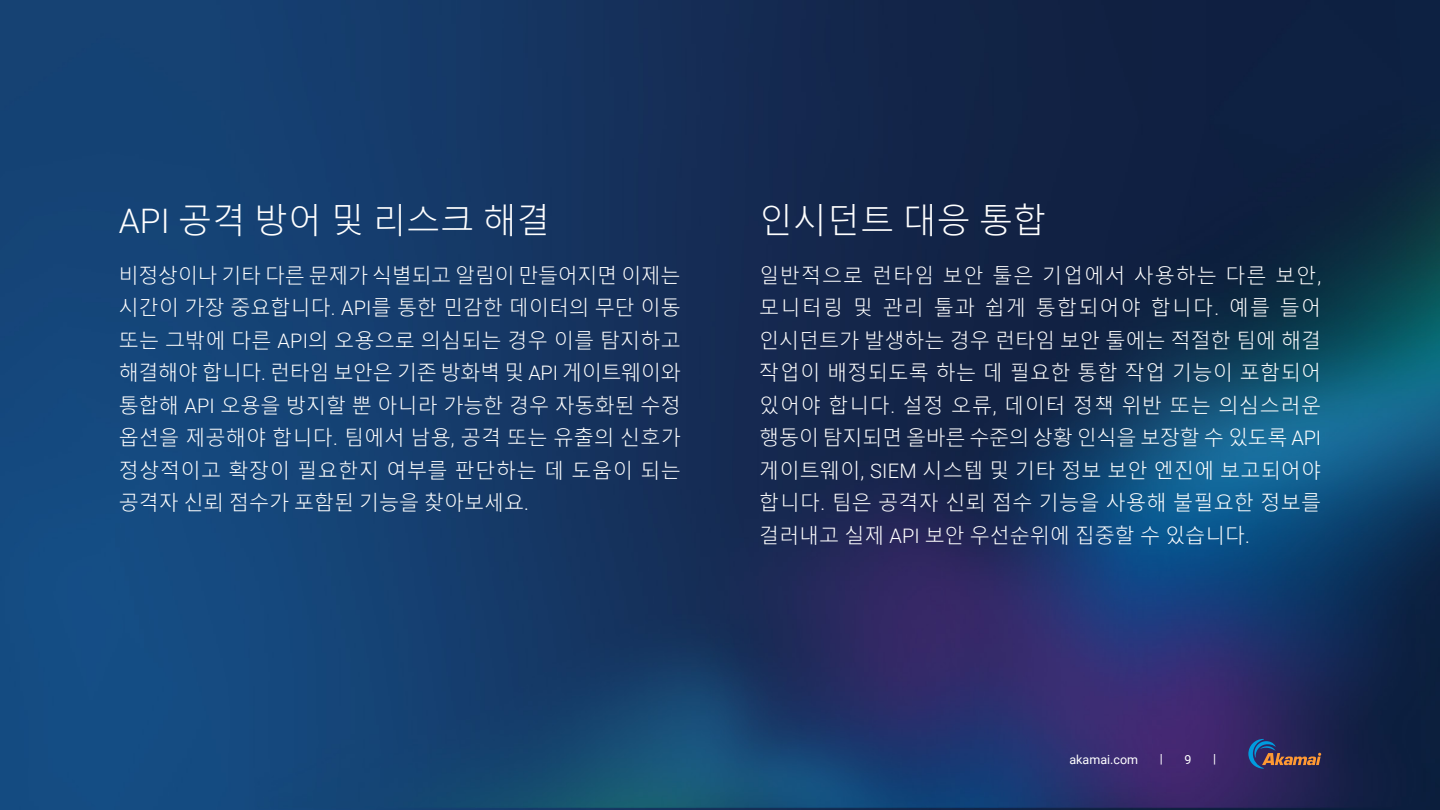
<style>
.page{position:relative;width:1440px;height:810px;background:#fff}
.page>*{position:absolute;margin:0;border:0;box-sizing:border-box;transform-origin:0 0}
.Title_H2{font:300 33.75px "Malgun Gothic";color:#fff}
.Body_White{font:300 20px/32.5px "Malgun Gothic";letter-spacing:.015em;color:#fff;text-align:justify}
.t1{font:12.5px "Roboto";color:#fff}
.s1{font-family:"Roboto"}
</style>
<div class="page">
<img style="left:0;top:0;width:1440px;height:810px">
<svg style="left:1248px;top:739px;width:73px;height:30px;background:#474260"></svg>
<p class="Title_H2" style="left:119px;top:201px;width:433px"><span class="s1">API</span> 공격 방어 및 리스크 해결</p>
<p class="Body_White" style="left:119px;top:259px;width:563px">비정상이나 기타 다른 문제가 식별되고 알림이 만들어지면 이제는 시간이 가장 중요합니다<span class="s1">. API</span>를 통한 민감한 데이터의 무단 이동 또는 그밖에 다른 <span class="s1">API</span>의 오용으로 의심되는 경우 이를 탐지하고 해결해야 합니다<span class="s1">.</span> 런타임 보안은 기존 방화벽 및 <span class="s1">API</span> 게이트웨이와 통합해 <span class="s1">API</span> 오용을 방지할 뿐 아니라 가능한 경우 자동화된 수정 옵션을 제공해야 합니다<span class="s1">.</span> 팀에서 남용<span class="s1">,</span> 공격 또는 유출의 신호가 정상적이고 확장이 필요한지 여부를 판단하는 데 도움이 되는 공격자 신뢰 점수가 포함된 기능을 찾아보세요<span class="s1">.</span></p>
<p class="Title_H2" style="left:759px;top:201px;width:289px">인시던트 대응 통합</p>
<p class="Body_White" style="left:759px;top:259px;width:563px">일반적으로 런타임 보안 툴은 기업에서 사용하는 다른 보안<span class="s1">, </span>모니터링 및 관리 툴과 쉽게 통합되어야 합니다<span class="s1">.</span> 예를 들어 인시던트가 발생하는 경우 런타임 보안 툴에는 적절한 팀에 해결 작업이 배정되도록 하는 데 필요한 통합 작업 기능이 포함되어 있어야 합니다<span class="s1">.</span> 설정 오류<span class="s1">,</span> 데이터 정책 위반 또는 의심스러운 행동이 탐지되면 올바른 수준의 상황 인식을 보장할 수 있도록 <span class="s1">API </span>게이트웨이<span class="s1">, SIEM</span> 시스템 및 기타 정보 보안 엔진에 보고되어야 합니다<span class="s1">.</span> 팀은 공격자 신뢰 점수 기능을 사용해 불필요한 정보를 걸러내고 실제 <span class="s1">API</span> 보안 우선순위에 집중할 수 있습니다<span class="s1">.</span></p>
<p class="t1" style="left:1070px;top:751px;width:70px">akamai.com</p>
<p class="t1" style="left:1160px;top:750px;width:5px">|</p>
<p class="t1" style="left:1185px;top:751px;width:9px">9</p>
<p class="t1" style="left:1213px;top:750px;width:5px">|</p>
</div>
